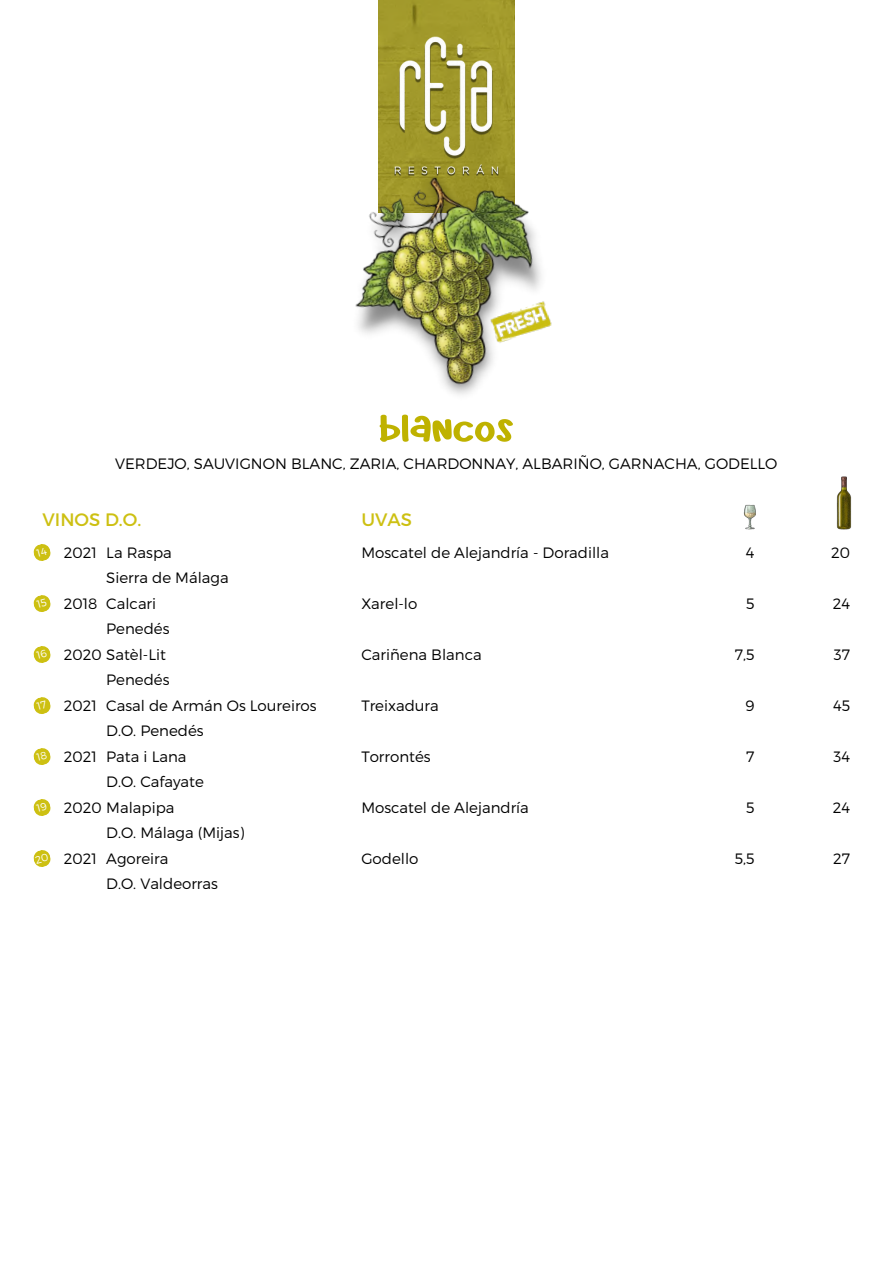
<style>
.page{position:relative;width:893px;height:1264px;background:#fff}
.page>*{position:absolute;margin:0;border:0;box-sizing:border-box;transform-origin:0 0}
.t1{font:63px "was etan NP";color:#bfb200}
.t2{font:18px "Montserrat";color:#cdc012}
.t3{font:300 15px "Montserrat";color:#000}
</style>
<div class="page">
<div style="left:378px;top:0;width:136px;height:21px;background:#a39b2c"></div>
<img style="left:378px;top:21px;width:137px;height:131px">
<img style="left:355px;top:152px;width:186px;height:243px">
<img style="left:482px;top:291px;width:70px;height:62px">
<img style="left:744px;top:504px;width:12px;height:26px">
<img style="left:836px;top:476px;width:16px;height:54px">
<svg style="left:33px;top:544px;width:18px;height:17px"></svg>
<svg style="left:33px;top:595px;width:18px;height:17px"></svg>
<svg style="left:33px;top:646px;width:18px;height:17px"></svg>
<svg style="left:33px;top:697px;width:18px;height:17px"></svg>
<svg style="left:33px;top:748px;width:18px;height:17px"></svg>
<svg style="left:33px;top:799px;width:18px;height:17px"></svg>
<svg style="left:33px;top:850px;width:18px;height:17px"></svg>
<p class="t1" style="left:378px;top:396px;width:137px">blancos</p>
<p class="t3" style="left:115px;top:453px;width:663px">VERDEJO, SAUVIGNON BLANC, ZARIA, CHARDONNAY, ALBARIÑO, GARNACHA, GODELLO</p>
<p class="t2" style="left:42px;top:508px;width:100px">VINOS D.O.</p>
<p class="t2" style="left:361px;top:508px;width:52px">UVAS</p>
<p class="t3" style="left:64px;top:543px;width:35px">2021</p>
<p class="t3" style="left:106px;top:543px;width:67px">La Raspa</p>
<p class="t3" style="left:106px;top:568px;width:124px">Sierra de Málaga</p>
<p class="t3" style="left:361px;top:542px;width:249px">Moscatel de Alejandría - Doradilla</p>
<p class="t3" style="left:745px;top:543px;width:10px">4</p>
<p class="t3" style="left:831px;top:543px;width:20px">20</p>
<p class="t3" style="left:64px;top:594px;width:35px">2018</p>
<p class="t3" style="left:106px;top:594px;width:51px">Calcari</p>
<p class="t3" style="left:106px;top:619px;width:65px">Penedés</p>
<p class="t3" style="left:361px;top:593px;width:58px">Xarel-lo</p>
<p class="t3" style="left:746px;top:594px;width:10px">5</p>
<p class="t3" style="left:832px;top:594px;width:19px">24</p>
<p class="t3" style="left:64px;top:645px;width:104px">2020 Satèl-Lit</p>
<p class="t3" style="left:106px;top:670px;width:65px">Penedés</p>
<p class="t3" style="left:361px;top:644px;width:122px">Cariñena Blanca</p>
<p class="t3" style="left:734px;top:645px;width:21px">7,5</p>
<p class="t3" style="left:833px;top:645px;width:18px">37</p>
<p class="t3" style="left:64px;top:696px;width:35px">2021</p>
<p class="t3" style="left:106px;top:696px;width:212px">Casal de Armán Os Loureiros</p>
<p class="t3" style="left:106px;top:721px;width:99px">D.O. Penedés</p>
<p class="t3" style="left:361px;top:695px;width:79px">Treixadura</p>
<p class="t3" style="left:745px;top:696px;width:11px">9</p>
<p class="t3" style="left:833px;top:696px;width:19px">45</p>
<p class="t3" style="left:64px;top:746px;width:35px">2021</p>
<p class="t3" style="left:106px;top:746px;width:82px">Pata i Lana</p>
<p class="t3" style="left:106px;top:772px;width:99px">D.O. Cafayate</p>
<p class="t3" style="left:361px;top:746px;width:71px">Torrontés</p>
<p class="t3" style="left:746px;top:746px;width:10px">7</p>
<p class="t3" style="left:833px;top:746px;width:18px">34</p>
<p class="t3" style="left:361px;top:797px;width:169px">Moscatel de Alejandría</p>
<p class="t3" style="left:64px;top:797px;width:112px">2020 Malapipa</p>
<p class="t3" style="left:106px;top:823px;width:140px">D.O. Málaga (Mijas)</p>
<p class="t3" style="left:106px;top:848px;width:64px">Agoreira</p>
<p class="t3" style="left:106px;top:874px;width:113px">D.O. Valdeorras</p>
<p class="t3" style="left:64px;top:848px;width:35px">2021</p>
<p class="t3" style="left:361px;top:848px;width:59px">Godello</p>
<p class="t3" style="left:746px;top:797px;width:10px">5</p>
<p class="t3" style="left:832px;top:797px;width:19px">24</p>
<p class="t3" style="left:734px;top:848px;width:21px">5,5</p>
<p class="t3" style="left:833px;top:848px;width:19px">27</p>
</div>
